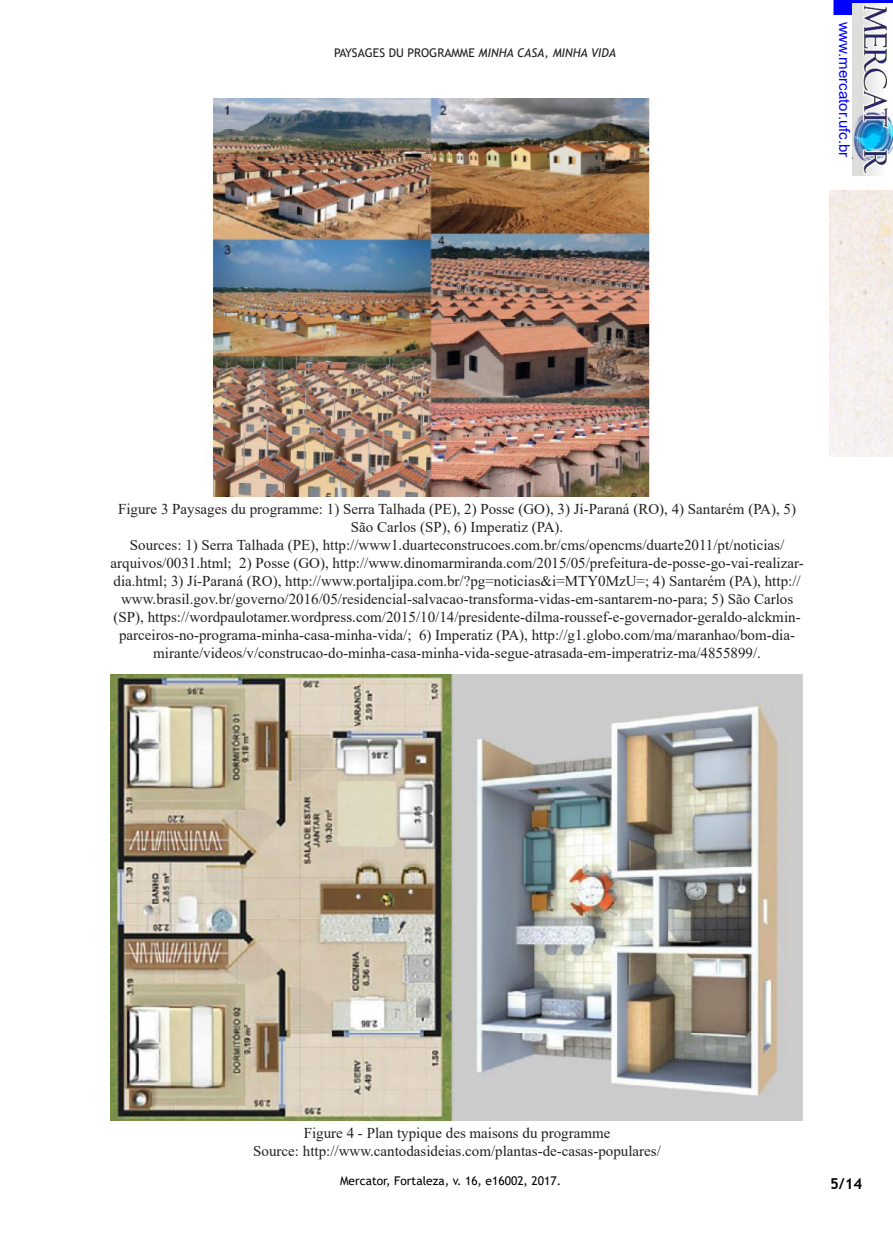
<style>
.page{position:relative;width:893px;height:1234px;background:#fff}
.page>*{position:absolute;margin:0;border:0;box-sizing:border-box;transform-origin:0 0}
.LEGENDA{font:15px/18px "Times New Roman";color:#231f20;text-align:center}
.t1{font:15px "Arial";color:#00f}
.t2{font:700 15px "Trebuchet MS";color:#000}
.t3{font:12px "Trebuchet MS";color:#231f20}
.t4{font:12px "Trebuchet MS";color:#000}
.s1{font-style:italic}
</style>
<div class="page">
<img style="left:829px;top:190px;width:64px;height:266px">
<div style="left:833px;top:0;width:60px;height:15px;background:#00f"></div>
<img style="left:853px;top:3px;width:40px;height:173px">
<img style="left:205px;top:98px;width:447px;height:398px">
<img style="left:111px;top:674px;width:692px;height:446px">
<p class="t3" style="left:334px;top:45px;width:284px">PAYSAGES DU PROGRAMME <span class="s1">MINHA CASA, MINHA VIDA</span></p>
<p class="t1" style="left:855px;top:21px;width:138px;rotate:90deg">www.mercator.ufc.br</p>
<p class="LEGENDA" style="left:118px;top:499px;width:679px">Figure 3 Paysages du programme: 1) Serra Talhada (PE), 2) Posse (GO), 3) Jí-Paraná (RO), 4) Santarém (PA), 5)<br>São Carlos (SP), 6) Imperatiz (PA).</p>
<p class="LEGENDA" style="left:111px;top:535px;width:695px">Sources: 1) Serra Talhada (PE), http://www1.duarteconstrucoes.com.br/cms/opencms/duarte2011/pt/noticias/ arquivos/0031.html; 2) Posse (GO), http://www.dinomarmiranda.com/2015/05/prefeitura-de-posse-go-vai-realizar&shy;dia.html; 3) Jí-Paraná (RO), http://www.portaljipa.com.br/?pg=noticias&amp;i=MTY0MzU=; 4) Santarém (PA), http:// www.brasil.gov.br/governo/2016/05/residencial-salvacao-transforma-vidas-em-santarem-no-para; 5) São Carlos (SP), https://wordpaulotamer.wordpress.com/2015/10/14/presidente-dilma-roussef-e-governador-geraldo-alckmin&shy;parceiros-no-programa-minha-casa-minha-vida/; 6) Imperatiz (PA), http://g1.globo.com/ma/maranhao/bom-dia&shy;mirante/videos/v/construcao-do-minha-casa-minha-vida-segue-atrasada-em-imperatriz-ma/4855899/.</p>
<p class="LEGENDA" style="left:304px;top:1123px;width:308px">Figure 4 - Plan typique des maisons du programme</p>
<p class="LEGENDA" style="left:253px;top:1141px;width:409px">Source: http://www.cantodasideias.com/plantas-de-casas-populares/</p>
<p class="t4" style="left:340px;top:1172px;width:223px">Mercator, Fortaleza, v. 16, e16002, 2017.</p>
<p class="t2" style="left:830px;top:1173px;width:34px">5/14</p>
</div>
